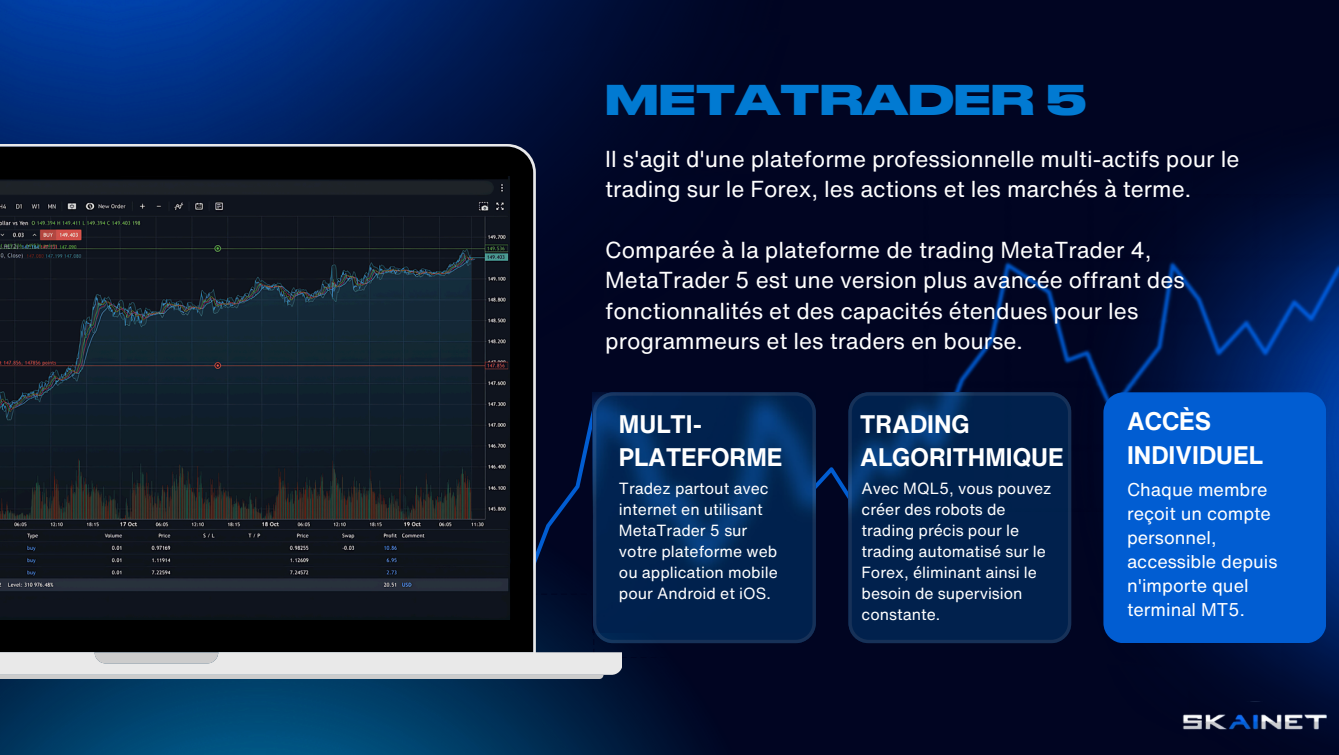
<style>
.page{position:relative;width:1339px;height:755px;background:#fff}
.page>*{position:absolute;margin:0;border:0;box-sizing:border-box;transform-origin:0 0}
.t1{font:700 40.5px "Druk Wide Cyr";color:#017ad2}
.t2{font:700 24.75px/33.8px "Helvetica Now Text";color:#fff}
.t3{font:22.5px/30.4px "Helvetica Now Text";color:#fff}
.t4{font:18px/24.1px "Helvetica Now Text";color:#fff}
.t5{font:15.75px/20.9px "Helvetica Now Text";color:#fff}
</style>
<div class="page">
<div style="left:0;top:0;width:1338px;height:754px;background:#010522"></div>
<img style="left:0;top:0;width:682px;height:144px">
<img style="left:0;top:659px;width:690px;height:95px">
<svg style="left:815px;top:409px;width:33px;height:179px"></svg>
<svg style="left:0;top:144px;width:622px;height:530px"></svg>
<svg style="left:94px;top:652px;width:124px;height:11px"></svg>
<hr style="left:0;top:674px;width:603px;height:4px;background:#ccc">
<img style="left:0;top:176px;width:509px;height:443px">
<img style="left:953px;top:261px;width:118px;height:131px">
<img style="left:1071px;top:163px;width:267px;height:570px">
<svg style="left:593px;top:392px;width:222px;height:251px;background:#022858"></svg>
<svg style="left:848px;top:392px;width:223px;height:251px;background:#022451"></svg>
<div style="left:1103px;top:392px;width:223px;height:251px;background:#015dd2;border-radius:20px"></div>
<img style="left:1179px;top:701px;width:148px;height:32px">
<h3 class="t1" style="left:605px;top:74px;width:482px">METATRADER 5</h3>
<p class="t3" style="left:605px;top:143px;width:635px">Il s'agit d'une plateforme professionnelle multi-actifs pour le trading sur le Forex, les actions et les marchés à terme.</p>
<p class="t3" style="left:605px;top:234px;width:581px">Comparée à la plateforme de trading MetaTrader 4, MetaTrader 5 est une version plus avancée offrant des fonctionnalités et des capacités étendues pour les programmeurs et les traders en bourse.</p>
<p class="t2" style="left:860px;top:406px;width:205px">TRADING<br>ALGORITHMIQUE</p>
<h2 class="t2" style="left:1126px;top:404px;width:137px">ACCÈS<br>INDIVIDUEL</h2>
<h2 class="t2" style="left:619px;top:406px;width:165px">MULTI-<br>PLATEFORME</h2>
<p class="t5" style="left:619px;top:477px;width:160px">Tradez partout avec internet en utilisant<br>MetaTrader 5 sur votre plateforme web ou application mobile pour Android et iOS.</p>
<p class="t5" style="left:861px;top:477px;width:191px">Avec MQL5, vous pouvez créer des robots de trading précis pour le trading automatisé sur le<br>Forex, éliminant ainsi le besoin de supervision constante.</p>
<p class="t4" style="left:1126px;top:476px;width:152px">Chaque membre reçoit un compte personnel, accessible depuis n'importe quel terminal MT5.</p>
</div>
